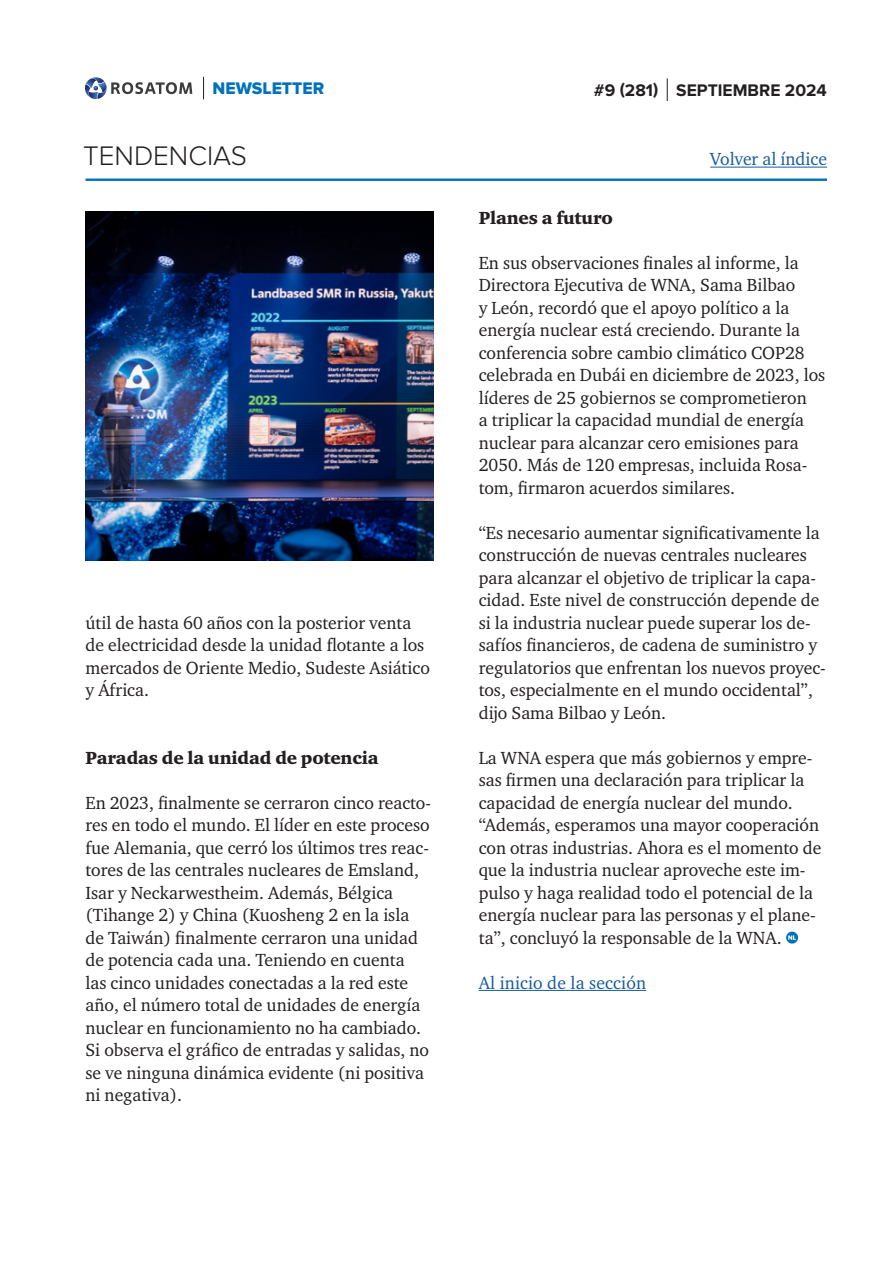
<style>
.page{position:relative;width:893px;height:1263px;background:#fff}
.page>*{position:absolute;margin:0;border:0;box-sizing:border-box;transform-origin:0 0}
.t1{font:300 27.9px "Proxima Nova";color:#231f20}
.main_text{font:18px/22.5px "Charter ITC";color:#231f20}
.subtitle{font:18px "Charter Black ITC";letter-spacing:-.01em;color:#231f20}
.hyperlink{font:18px "Charter ITC";letter-spacing:.01em;color:#175d9e}
.t2{font:700 17.4px "Proxima Nova";color:#231f20}
.t3{font:17.4px "Proxima Nova Extrabld";color:#0072bc}
</style>
<div class="page">
<hr style="left:86px;top:179px;width:741px;height:2px;background:#0072bc">
<svg style="left:203px;top:77px;width:1px;height:22px"></svg>
<svg style="left:85px;top:77px;width:107px;height:22px"></svg>
<hr style="left:710px;top:167px;width:117px;height:1px;background:#175d9e">
<svg style="left:667px;top:78px;width:1px;height:23px"></svg>
<hr style="left:479px;top:990px;width:167px;height:1px;background:#175d9e">
<svg style="left:786px;top:931px;width:12px;height:13px"></svg>
<img style="left:86px;top:212px;width:348px;height:349px">
<p class="t3" style="left:213px;top:78px;width:113px">NEWSLETTER</p>
<h1 class="t1" style="left:83px;top:140px;width:165px">TENDENCIAS</h1>
<p class="main_text" style="left:86px;top:611px;width:346px">útil de hasta 60 años con la posterior venta de electricidad desde la unidad flotante a los mercados de Oriente Medio, Sudeste Asiático y África.</p>
<p class="subtitle" style="left:86px;top:746px;width:295px">Paradas de la unidad de potencia</p>
<p class="main_text" style="left:86px;top:791px;width:347px">En 2023, finalmente se cerraron cinco reacto&shy;res en todo el mundo. El líder en este proceso fue Alemania, que cerró los últimos tres reac&shy;tores de las centrales nucleares de Emsland, Isar y Neckarwestheim. Además, Bélgica (Tihange 2) y China (Kuosheng 2 en la isla de Taiwán) finalmente cerraron una unidad de potencia cada una. Teniendo en cuenta<br>las cinco unidades conectadas a la red este año, el número total de unidades de energía nuclear en funcionamiento no ha cambiado.<br>Si observa el gráfico de entradas y salidas, no se ve ninguna dinámica evidente (ni positiva ni negativa).</p>
<p class="t2" style="left:594px;top:80px;width:234px">#9 (281) SEPTIEMBRE 2024</p>
<p class="hyperlink" style="left:710px;top:148px;width:118px">Volver al índice</p>
<p class="subtitle" style="left:479px;top:206px;width:136px">Planes a futuro</p>
<p class="main_text" style="left:479px;top:251px;width:348px">En sus observaciones finales al informe, la Directora Ejecutiva de WNA, Sama Bilbao<br>y León, recordó que el apoyo político a la energía nuclear está creciendo. Durante la conferencia sobre cambio climático COP28 celebrada en Dubái en diciembre de 2023, los líderes de 25 gobiernos se comprometieron<br>a triplicar la capacidad mundial de energía nuclear para alcanzar cero emisiones para 2050. Más de 120 empresas, incluida Rosa&shy;tom, firmaron acuerdos similares.</p>
<p class="main_text" style="left:479px;top:521px;width:349px">“Es necesario aumentar significativamente la construcción de nuevas centrales nucleares para alcanzar el objetivo de triplicar la capa&shy;cidad. Este nivel de construcción depende de si la industria nuclear puede superar los de&shy;safíos financieros, de cadena de suministro y regulatorios que enfrentan los nuevos proyec&shy;tos, especialmente en el mundo occidental”, dijo Sama Bilbao y León.</p>
<p class="main_text" style="left:479px;top:746px;width:344px">La WNA espera que más gobiernos y empre&shy;sas firmen una declaración para triplicar la capacidad de energía nuclear del mundo. “Además, esperamos una mayor cooperación con otras industrias. Ahora es el momento de que la industria nuclear aproveche este im&shy;pulso y haga realidad todo el potencial de la energía nuclear para las personas y el plane&shy;ta”, concluyó la responsable de la WNA.</p>
<p class="hyperlink" style="left:479px;top:971px;width:169px">Al inicio de la sección</p>
</div>
